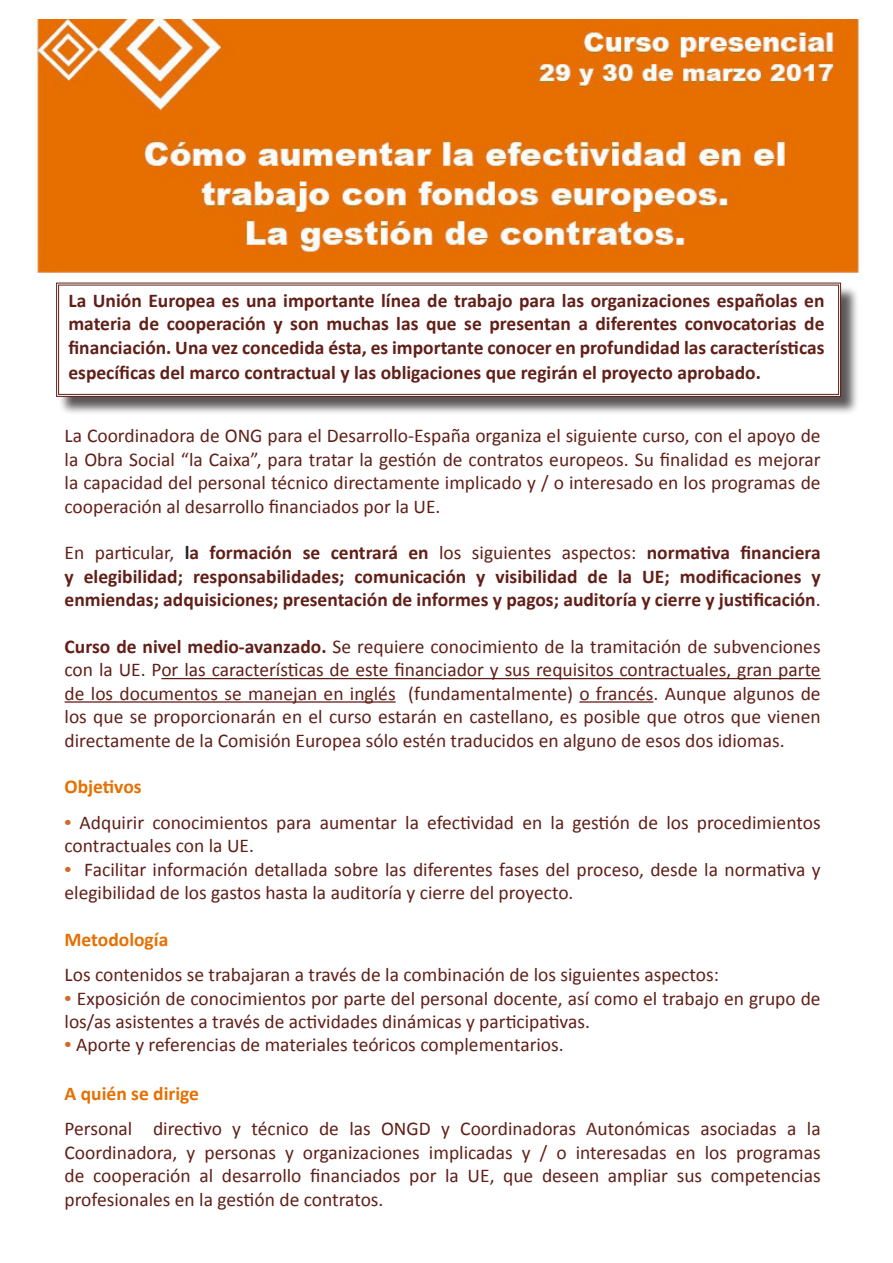
<style>
.page{position:relative;width:893px;height:1263px;background:#fff}
.page>*{position:absolute;margin:0;border:0;box-sizing:border-box;transform-origin:0 0}
.t1{font:19.5px/23.4px "Calibri";color:#611f18;text-align:justify}
.t2{font:700 19.5px/23.4px "Calibri";color:#611f18;text-align:justify}
.t3{font:700 19.5px "Calibri";color:#e76f00}
.s1{font-weight:400}
.s2{color:#231f20}
.s3{font-weight:700}
.s4{font-family:"Times New Roman";font-weight:700;color:#d06829}
</style>
<div class="page">
<div style="left:59px;top:285px;width:801px;height:131px;background:#231f20;opacity:.75"></div>
<svg style="left:56px;top:282px;width:786px;height:115px"></svg>
<div style="left:58px;top:285px;width:781px;height:110px;border:1px solid #611f18"></div>
<hr style="left:161px;top:678px;width:660px;height:1px;background:#611f18">
<hr style="left:65px;top:701px;width:331px;height:2px;background:#611f18">
<hr style="left:579px;top:701px;width:74px;height:2px;background:#611f18">
<img style="left:37px;top:19px;width:821px;height:253px">
<p class="t2" style="left:68px;top:289px;width:758px">La Unión Europea es una importante línea de trabajo para las organizaciones españolas en materia de cooperación y son muchas las que se presentan a diferentes convocatorias de financiación. Una vez concedida ésta, es importante conocer en profundidad las características</p>
<p class="t2" style="left:68px;top:361px;width:694px">específicas del marco contractual y las obligaciones que regirán el proyecto aprobado.</p>
<p class="t1" style="left:65px;top:424px;width:757px">La Coordinadora de ONG para el Desarrollo-España organiza el siguiente curso, con el apoyo de la Obra Social “la Caixa”, para tratar la gestión de contratos europeos. Su finalidad es mejorar la capacidad del personal técnico directamente implicado y / o interesado en los programas de cooperación al desarrollo financiados por la UE.</p>
<p class="t2" style="left:65px;top:541px;width:758px"><span class="s1">En particular,</span> <span class="s2">l</span>a formación se centrará en <span class="s1">los siguientes aspectos:</span> normativa financiera y elegibilidad; responsabilidades; comunicación y visibilidad de la UE; modificaciones y enmiendas; adquisiciones; presentación de informes y pagos; auditoría y cierre y justificación<span class="s1">.</span></p>
<p class="t1" style="left:65px;top:635px;width:758px"><span class="s3">Curso de nivel medio-avanzado.</span> Se requiere conocimiento de la tramitación de subvenciones con la UE. Por las características de este financiador y sus requisitos contractuales, gran parte de los documentos se manejan en inglés (fundamentalmente) o francés. Aunque algunos de los que se proporcionarán en el curso estarán en castellano, es posible que otros que vienen directamente de la Comisión Europea sólo estén traducidos en alguno de esos dos idiomas.</p>
<p class="t3" style="left:65px;top:774px;width:79px">Objetivos</p>
<p class="t1" style="left:65px;top:811px;width:758px"><span class="s4">•</span> Adquirir conocimientos para aumentar la efectividad en la gestión de los procedimientos contractuales con la UE.</p>
<p class="t1" style="left:65px;top:857px;width:758px"><span class="s4">•</span> Facilitar información detallada sobre las diferentes fases del proceso, desde la normativa y elegibilidad de los gastos hasta la auditoría y cierre del proyecto.</p>
<p class="t3" style="left:65px;top:927px;width:105px">Metodología</p>
<p class="t1" style="left:65px;top:963px;width:656px">Los contenidos se trabajaran a través de la combinación de los siguientes aspectos:</p>
<p class="t1" style="left:65px;top:986px;width:757px"><span class="s4">•</span> Exposición de conocimientos por parte del personal docente, así como el trabajo en grupo de los/as asistentes a través de actividades dinámicas y participativas.</p>
<p class="t1" style="left:65px;top:1033px;width:501px"><span class="s4">•</span> Aporte y referencias de materiales teóricos complementarios.</p>
<p class="t3" style="left:65px;top:1081px;width:136px">A quién se dirige</p>
<p class="t1" style="left:65px;top:1117px;width:758px">Personal directivo y técnico de las ONGD y Coordinadoras Autonómicas asociadas a la Coordinadora, y personas y organizaciones implicadas y / o interesadas en los programas de cooperación al desarrollo financiados por la UE, que deseen ampliar sus competencias profesionales en la gestión de contratos.</p>
</div>
